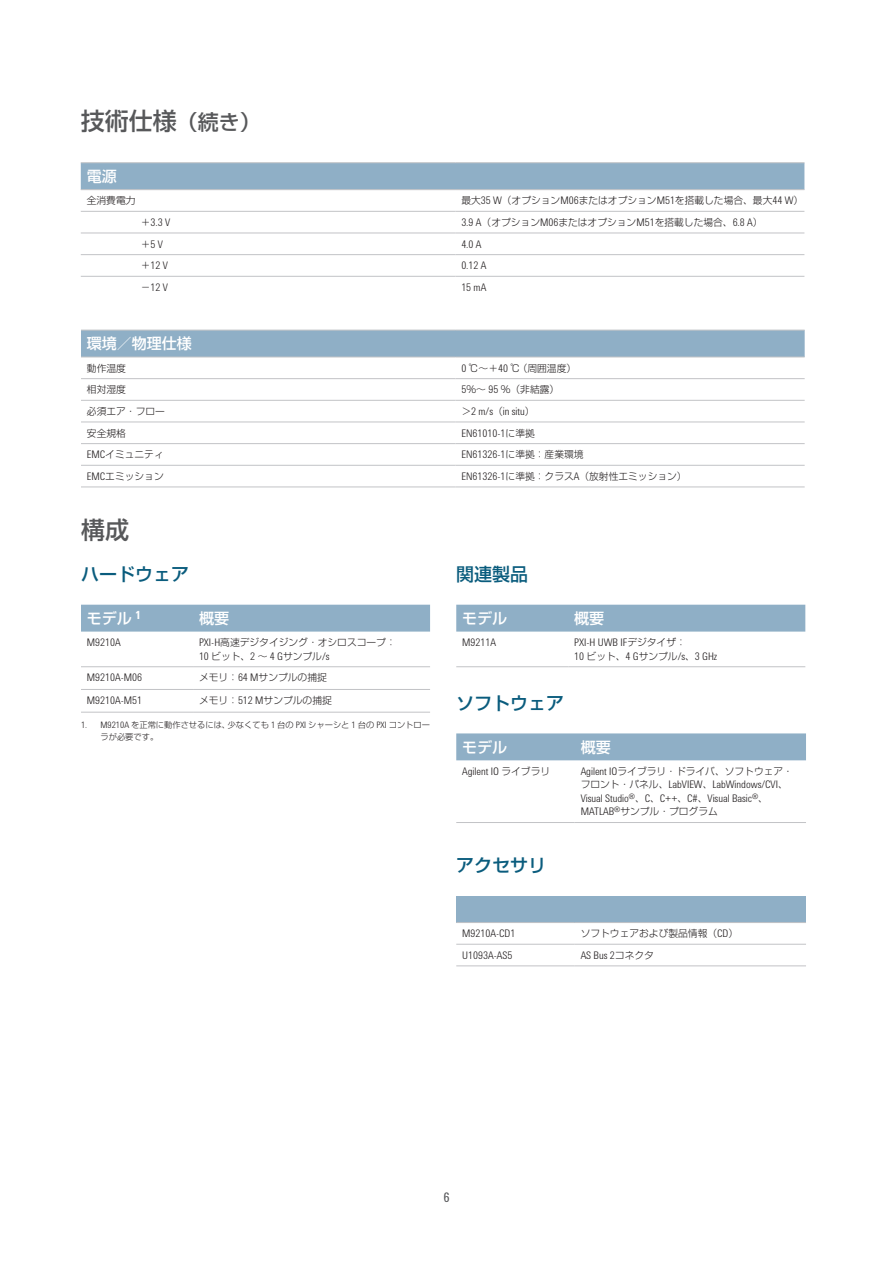
<style>
.page{position:relative;width:893px;height:1263px;background:#fff}
.page>*{position:absolute;margin:0;border:0;box-sizing:border-box;transform-origin:0 0}
.t1{font:500 24px "Shin Go Pro";color:#57585a}
.t2{font:500 18px "Shin Go Pro";color:#0a5c7d}
.t3{font:500 15px "Shin Go Pro";color:#fff}
.t4{font:13.5px "Agilent Cond";color:#57585a}
.t5{font:300 10.8px/13.5px "Agilent Cond";color:#231f20}
.t6{font:300 9.75px/13.5px "Shin Go Pro";color:#231f20}
.t7{font:300 8.25px/12px "Shin Go Pro";color:#231f20}
.s1{font-size:21px}
.s2{font-family:"Agilent Cond";font-size:10.8px}
.s3{font-family:"Shin Go Pro";font-size:9.75px}
.s4{font-family:"Agilent Cond";font-size:9.15px}
</style>
<div class="page">
<div style="left:81px;top:605px;width:349px;height:27px;background:#8fafc6"></div>
<hr style="left:81px;top:712px;width:112px;height:1px;background:#c2c3c6">
<hr style="left:193px;top:712px;width:237px;height:1px;background:#c2c3c6">
<hr style="left:81px;top:666px;width:112px;height:1px;background:#c2c3c6">
<hr style="left:193px;top:666px;width:237px;height:1px;background:#c2c3c6">
<hr style="left:81px;top:689px;width:112px;height:1px;background:#c2c3c6">
<hr style="left:193px;top:689px;width:237px;height:1px;background:#c2c3c6">
<div style="left:456px;top:605px;width:349px;height:27px;background:#8fafc6"></div>
<hr style="left:456px;top:666px;width:112px;height:1px;background:#c2c3c6">
<hr style="left:568px;top:666px;width:237px;height:1px;background:#c2c3c6">
<div style="left:456px;top:896px;width:350px;height:26px;background:#8fafc6"></div>
<hr style="left:456px;top:965px;width:119px;height:1px;background:#c2c3c6">
<hr style="left:575px;top:965px;width:231px;height:1px;background:#c2c3c6">
<hr style="left:456px;top:922px;width:119px;height:1px;background:#c2c3c6">
<hr style="left:575px;top:922px;width:231px;height:1px;background:#c2c3c6">
<hr style="left:456px;top:944px;width:119px;height:1px;background:#c2c3c6">
<hr style="left:575px;top:944px;width:231px;height:1px;background:#c2c3c6">
<div style="left:456px;top:733px;width:350px;height:27px;background:#8fafc6"></div>
<hr style="left:456px;top:822px;width:119px;height:1px;background:#c2c3c6">
<hr style="left:575px;top:822px;width:231px;height:1px;background:#c2c3c6">
<div style="left:81px;top:163px;width:723px;height:26px;background:#8fafc6"></div>
<hr style="left:81px;top:162px;width:374px;height:1px;background:#c2c3c6">
<hr style="left:455px;top:162px;width:349px;height:1px;background:#c2c3c6">
<hr style="left:81px;top:189px;width:374px;height:1px;background:#c2c3c6">
<hr style="left:455px;top:189px;width:349px;height:1px;background:#c2c3c6">
<hr style="left:81px;top:211px;width:374px;height:1px;background:#c2c3c6">
<hr style="left:455px;top:211px;width:349px;height:1px;background:#c2c3c6">
<hr style="left:81px;top:233px;width:374px;height:1px;background:#c2c3c6">
<hr style="left:455px;top:233px;width:349px;height:1px;background:#c2c3c6">
<hr style="left:81px;top:254px;width:374px;height:1px;background:#c2c3c6">
<hr style="left:455px;top:254px;width:349px;height:1px;background:#c2c3c6">
<hr style="left:81px;top:276px;width:374px;height:1px;background:#c2c3c6">
<hr style="left:455px;top:276px;width:349px;height:1px;background:#c2c3c6">
<div style="left:81px;top:331px;width:724px;height:26px;background:#8fafc6"></div>
<hr style="left:81px;top:330px;width:375px;height:1px;background:#c2c3c6">
<hr style="left:456px;top:330px;width:349px;height:1px;background:#c2c3c6">
<hr style="left:81px;top:357px;width:375px;height:1px;background:#c2c3c6">
<hr style="left:456px;top:357px;width:349px;height:1px;background:#c2c3c6">
<hr style="left:81px;top:378px;width:375px;height:1px;background:#c2c3c6">
<hr style="left:456px;top:378px;width:349px;height:1px;background:#c2c3c6">
<hr style="left:81px;top:400px;width:375px;height:1px;background:#c2c3c6">
<hr style="left:456px;top:400px;width:349px;height:1px;background:#c2c3c6">
<hr style="left:81px;top:422px;width:375px;height:1px;background:#c2c3c6">
<hr style="left:456px;top:422px;width:349px;height:1px;background:#c2c3c6">
<hr style="left:81px;top:443px;width:375px;height:1px;background:#c2c3c6">
<hr style="left:456px;top:443px;width:349px;height:1px;background:#c2c3c6">
<hr style="left:81px;top:465px;width:375px;height:1px;background:#c2c3c6">
<hr style="left:456px;top:465px;width:349px;height:1px;background:#c2c3c6">
<hr style="left:81px;top:487px;width:375px;height:1px;background:#c2c3c6">
<hr style="left:456px;top:487px;width:349px;height:1px;background:#c2c3c6">
<h1 class="t1" style="left:81px;top:101px;width:181px">技術仕様<span class="s1">（続き）</span></h1>
<h3 class="t3" style="left:87px;top:164px;width:31px">電源</h3>
<p class="t6" style="left:87px;top:193px;width:50px">全消費電力</p>
<p class="t6" style="left:461px;top:193px;width:343px">最大<span class="s2">35 W</span>（オプション<span class="s2">M06</span>またはオプション<span class="s2">M51</span>を搭載した場合、最大<span class="s2">44 W</span>）</p>
<p class="t5" style="left:141px;top:215px;width:31px"><span class="s3">＋</span>3.3 V</p>
<p class="t6" style="left:461px;top:214px;width:303px"><span class="s2">3.9 A</span>（オプション<span class="s2">M06</span>またはオプション<span class="s2">M51</span>を搭載した場合、<span class="s2">6.8 A</span>）</p>
<p class="t5" style="left:141px;top:237px;width:24px"><span class="s3">＋</span>5 V</p>
<p class="t5" style="left:461px;top:237px;width:22px">4.0 A</p>
<p class="t5" style="left:141px;top:258px;width:29px"><span class="s3">＋</span>12 V</p>
<p class="t5" style="left:461px;top:258px;width:27px">0.12 A</p>
<p class="t5" style="left:141px;top:280px;width:29px"><span class="s3">－</span>12 V</p>
<p class="t5" style="left:461px;top:280px;width:26px">15 mA</p>
<h3 class="t3" style="left:87px;top:331px;width:106px">環境／物理仕様</h3>
<p class="t6" style="left:87px;top:360px;width:40px">動作温度</p>
<p class="t6" style="left:462px;top:360px;width:116px"><span class="s2">0</span> ℃～＋<span class="s2">40</span> ℃（周囲温度）</p>
<p class="t6" style="left:87px;top:381px;width:40px">相対湿度</p>
<p class="t6" style="left:462px;top:381px;width:99px"><span class="s2">5</span>％～ <span class="s2">95</span> ％（非結露）</p>
<p class="t6" style="left:87px;top:403px;width:79px">必須エア・フロー</p>
<p class="t5" style="left:462px;top:404px;width:75px"><span class="s3">＞</span>2 m/s<span class="s3">（</span>in situ<span class="s3">）</span></p>
<p class="t6" style="left:87px;top:425px;width:40px">安全規格</p>
<p class="t5" style="left:462px;top:426px;width:75px">EN61010-1<span class="s3">に準拠</span></p>
<p class="t6" style="left:87px;top:446px;width:78px"><span class="s2">EMC</span>イミュニティ</p>
<p class="t5" style="left:462px;top:447px;width:124px">EN61326-1<span class="s3">に準拠：産業環境</span></p>
<p class="t6" style="left:87px;top:468px;width:78px"><span class="s2">EMC</span>エミッション</p>
<p class="t6" style="left:462px;top:468px;width:227px"><span class="s2">EN61326-1</span>に準拠：クラス<span class="s2">A</span>（放射性エミッション）</p>
<h1 class="t1" style="left:81px;top:510px;width:49px">構成</h1>
<h2 class="t2" style="left:81px;top:560px;width:109px">ハードウェア</h2>
<h3 class="t3" style="left:87px;top:606px;width:56px">モデル <sup>1</sup></h3>
<h3 class="t3" style="left:199px;top:606px;width:31px">概要</h3>
<p class="t5" style="left:87px;top:635px;width:35px">M9210A</p>
<p class="t6" style="left:199px;top:634px;width:198px"><span class="s2">PXI-H</span>高速デジタイジング・オシロスコープ：<br><span class="s2">10</span> ビット、<span class="s2">2</span> ～ <span class="s2">4 G</span>サンプル<span class="s2">/s</span></p>
<p class="t5" style="left:87px;top:671px;width:57px">M9210A-M06</p>
<p class="t6" style="left:199px;top:670px;width:129px">メモリ：<span class="s2">64 M</span>サンプルの捕捉</p>
<p class="t5" style="left:87px;top:693px;width:57px">M9210A-M51</p>
<p class="t6" style="left:199px;top:692px;width:134px">メモリ：<span class="s2">512 M</span>サンプルの捕捉</p>
<p class="t7" style="left:100px;top:718px;width:331px;text-indent:-19px"><span class="s4">1. M9210A</span> を正常に動作させるには、少なくても <span class="s4">1</span> 台の <span class="s4">PXI</span> シャーシと <span class="s4">1</span> 台の <span class="s4">PXI</span> コントローラが必要です。</p>
<h2 class="t2" style="left:456px;top:560px;width:73px">関連製品</h2>
<h3 class="t3" style="left:462px;top:606px;width:46px">モデル</h3>
<h3 class="t3" style="left:574px;top:606px;width:31px">概要</h3>
<p class="t5" style="left:462px;top:635px;width:35px">M9211A</p>
<p class="t5" style="left:574px;top:635px;width:144px">PXI-H UWB IF<span class="s3">デジタイザ：<br></span>10 <span class="s3">ビット、</span>4 G<span class="s3">サンプル</span>/s<span class="s3">、</span>3 GHz</p>
<h2 class="t2" style="left:456px;top:688px;width:109px">ソフトウェア</h2>
<h3 class="t3" style="left:462px;top:734px;width:46px">モデル</h3>
<h3 class="t3" style="left:581px;top:734px;width:31px">概要</h3>
<p class="t5" style="left:462px;top:764px;width:89px">Agilent IO <span class="s3">ライブラリ</span></p>
<p class="t6" style="left:581px;top:763px;width:214px"><span class="s2">Agilent IO</span>ライブラリ・ドライバ、ソフトウェア・</p>
<p class="t5" style="left:581px;top:778px;width:209px"><span class="s3">フロント・パネル、</span>LabVIEW<span class="s3">、</span>LabWindows/CVI<span class="s3">、<br></span>Visual Studio<sup>®</sup><span class="s3">、</span>C<span class="s3">、</span>C++<span class="s3">、</span>C#<span class="s3">、</span>Visual Basic<sup>®</sup><span class="s3">、</span></p>
<p class="t6" style="left:581px;top:804px;width:139px"><span class="s2">MATLAB</span><sup>®</sup>サンプル・プログラム</p>
<h2 class="t2" style="left:456px;top:851px;width:91px">アクセサリ</h2>
<p class="t5" style="left:462px;top:926px;width:55px">M9210A-CD1</p>
<p class="t6" style="left:581px;top:925px;width:159px">ソフトウェアおよび製品情報（<span class="s2">CD</span>）</p>
<p class="t5" style="left:462px;top:948px;width:52px">U1093A-AS5</p>
<p class="t5" style="left:581px;top:948px;width:75px">AS Bus 2<span class="s3">コネクタ</span></p>
<h3 class="t4" style="left:443px;top:1189px;width:8px">6</h3>
</div>
